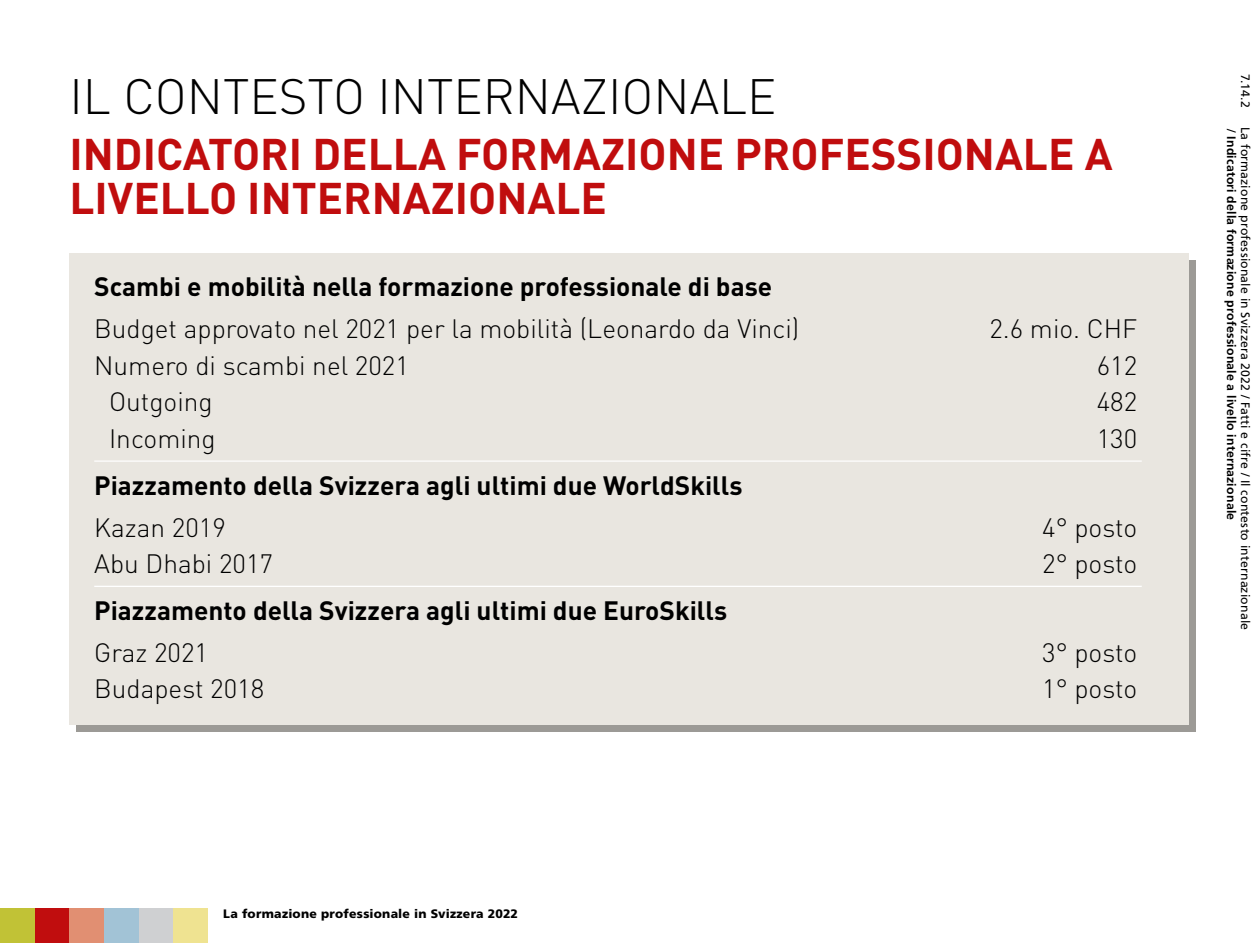
<style>
.page{position:relative;width:1260px;height:943px;background:#fff}
.page>*{position:absolute;margin:0;border:0;box-sizing:border-box;transform-origin:0 0}
.t1{font:300 49px "DIN";color:#000}
.t2{font:700 43.75px/43.8px "DIN";color:#c00d0e}
.t3{font:300 26.25px "DIN";color:#000}
.t4{font:700 26.25px "DIN";color:#000}
.t5{font:12.25px/14px "Frutiger";letter-spacing:.015em;color:#000}
.t6{font:900 12.25px "Frutiger";letter-spacing:.02em;color:#000}
.s1{font-weight:700}
</style>
<div class="page">
<div style="left:0;top:908px;width:35px;height:35px;background:#c1c236"></div>
<div style="left:35px;top:908px;width:34px;height:35px;background:#c00d0e"></div>
<div style="left:69px;top:908px;width:35px;height:35px;background:#e18f72"></div>
<div style="left:104px;top:908px;width:35px;height:35px;background:#a2c3d6"></div>
<div style="left:139px;top:908px;width:35px;height:35px;background:#cfd0d2"></div>
<div style="left:174px;top:908px;width:34px;height:35px;background:#efe391"></div>
<div style="left:76px;top:260px;width:1120px;height:471px;background:#9c9a96"></div>
<div style="left:69px;top:253px;width:1120px;height:471px;background:#e9e6e0"></div>
<hr style="left:94px;top:460px;width:1048px;height:1px;background:#fff">
<hr style="left:94px;top:585px;width:1048px;height:2px;background:#fff">
<h1 class="t1" style="left:69px;top:66px;width:709px">IL CONTESTO INTERNAZIONALE</h1>
<h2 class="t2" style="left:69px;top:130px;width:1045px">INDICATORI DELLA FORMAZIONE PROFESSIONALE A<br>LIVELLO INTERNAZIONALE</h2>
<p class="t4" style="left:94px;top:269px;width:679px">Scambi e mobilità nella formazione professionale di base</p>
<p class="t3" style="left:94px;top:312px;width:707px">Budget approvato nel 2021 per la mobilità (Leonardo da Vinci)</p>
<p class="t3" style="left:989px;top:312px;width:149px">2.6 mio. CHF</p>
<p class="t3" style="left:94px;top:349px;width:316px">Numero di scambi nel 2021</p>
<p class="t3" style="left:1097px;top:349px;width:42px">612</p>
<p class="t3" style="left:109px;top:386px;width:105px">Outgoing</p>
<p class="t3" style="left:1097px;top:386px;width:42px">482</p>
<p class="t3" style="left:109px;top:422px;width:108px">Incoming</p>
<p class="t3" style="left:1097px;top:422px;width:42px">130</p>
<p class="t4" style="left:94px;top:468px;width:650px">Piazzamento della Svizzera agli ultimi due WorldSkills</p>
<p class="t3" style="left:94px;top:511px;width:133px">Kazan 2019</p>
<p class="t3" style="left:1042px;top:511px;width:96px">4° posto</p>
<p class="t3" style="left:94px;top:547px;width:180px">Abu Dhabi 2017</p>
<p class="t3" style="left:1042px;top:547px;width:96px">2° posto</p>
<p class="t4" style="left:94px;top:593px;width:634px">Piazzamento della Svizzera agli ultimi due EuroSkills</p>
<p class="t3" style="left:94px;top:636px;width:115px">Graz 2021</p>
<p class="t3" style="left:1042px;top:636px;width:96px">3° posto</p>
<p class="t3" style="left:94px;top:673px;width:172px">Budapest 2018</p>
<p class="t3" style="left:1042px;top:673px;width:96px">1° posto</p>
<p class="t6" style="left:223px;top:906px;width:296px">La formazione professionale in Svizzera 2022</p>
<p class="t5" style="left:1252px;top:74px;width:35px;rotate:90deg">7.14.2</p>
<p class="t5" style="left:1252px;top:126px;width:505px;rotate:90deg">La formazione professionale in Svizzera 2022 / Fatti e cifre / Il contesto internazionale / <span class="s1">Indicatori della formazione professionale a livello internazionale</span></p>
</div>
